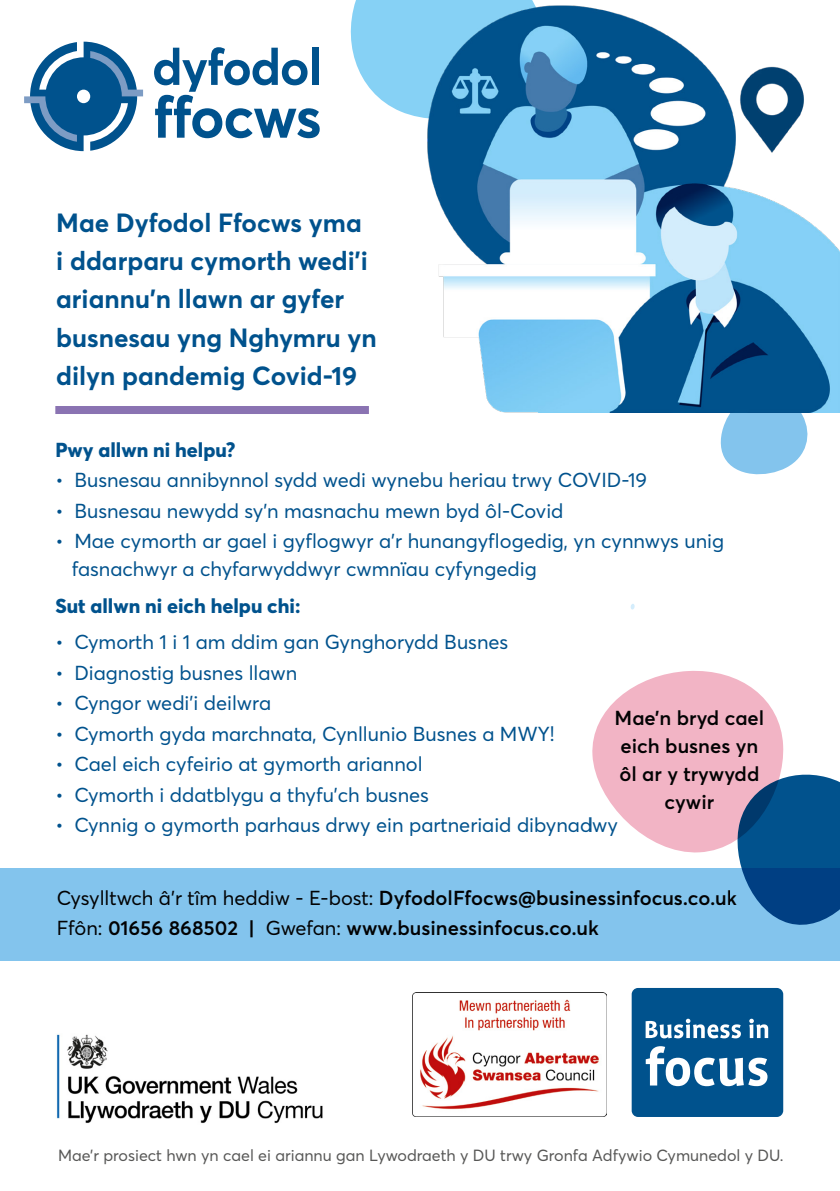
<style>
.page{position:relative;width:840px;height:1191px;background:#fff}
.page>*{position:absolute;margin:0;border:0;box-sizing:border-box;transform-origin:0 0}
.t1{font:700 26px/38px "Averta PE";color:#00528d}
.t2{font:20px/28px "Averta PE";color:#00528d}
.t3{font:600 20px/28px "Averta PE";color:#020203}
.t4{font:800 20px "Averta PE";color:#00528d}
.t5{font:800 20px "Averta PE";color:#01528d}
.t6{font:16px "Averta PE";color:#575756}
.s1{font-weight:400}
.s2{font-weight:700}
</style>
<div class="page">
<svg style="left:350px;top:0;width:19px;height:87px"></svg>
<div style="left:0;top:868px;width:839px;height:92px;background:#83c4ed"></div>
<img style="left:56px;top:1034px;width:267px;height:89px">
<svg style="left:631px;top:988px;width:151px;height:129px;background:#266c9e"></svg>
<svg style="left:630px;top:604px;width:4px;height:5px"></svg>
<svg style="left:24px;top:42px;width:119px;height:109px"></svg>
<svg style="left:154px;top:47px;width:165px;height:91px"></svg>
<svg style="left:713px;top:412px;width:99px;height:63px"></svg>
<div style="left:55px;top:406px;width:314px;height:8px;background:#8a73b2"></div>
<svg style="left:592px;top:670px;width:247px;height:255px"></svg>
<img style="left:369px;top:0;width:470px;height:412px">
<img style="left:412px;top:992px;width:193px;height:124px">
<h1 class="t1" style="left:56px;top:203px;width:322px">Mae Dyfodol Ffocws yma<br>i ddarparu cymorth wedi’i ariannu’n llawn ar gyfer busnesau yng Nghymru yn dilyn pandemig Covid-19</h1>
<p class="t5" style="left:55px;top:435px;width:181px">Pwy allwn ni helpu?</p>
<p class="t2" style="left:55px;top:465px;width:593px">• Busnesau annibynnol sydd wedi wynebu heriau trwy COVID-19</p>
<p class="t2" style="left:55px;top:496px;width:509px">• Busnesau newydd sy’n masnachu mewn byd ôl-Covid</p>
<p class="t2" style="left:72px;top:526px;width:653px;text-indent:-16px">• Mae cymorth ar gael i gyflogwyr a’r hunangyflogedig, yn cynnwys unig fasnachwyr a chyfarwyddwyr cwmnïau cyfyngedig</p>
<p class="t4" style="left:55px;top:591px;width:246px">Sut allwn ni eich helpu chi:</p>
<p class="t2" style="left:55px;top:627px;width:454px">• Cymorth 1 i 1 am ddim gan Gynghorydd Busnes</p>
<p class="t2" style="left:55px;top:658px;width:243px">• Diagnostig busnes llawn</p>
<p class="t2" style="left:55px;top:688px;width:217px">• Cyngor wedi’i deilwra</p>
<p class="t2" style="left:55px;top:719px;width:500px">• Cymorth gyda marchnata, Cynllunio Busnes a MWY!</p>
<p class="t2" style="left:55px;top:749px;width:368px">• Cael eich cyfeirio at gymorth ariannol</p>
<p class="t2" style="left:55px;top:780px;width:375px">• Cymorth i ddatblygu a thyfu’ch busnes</p>
<p class="t2" style="left:55px;top:810px;width:564px">• Cynnig o gymorth parhaus drwy ein partneriaid dibynadwy</p>
<p class="t3" style="left:614px;top:703px;width:151px;text-align:center">Mae’n bryd cael eich busnes yn ôl ar y trywydd cywir</p>
<p class="t3" style="left:57px;top:882px;width:681px;line-height:30px"><span class="s1">Cysylltwch â’r tîm heddiw - E-bost:</span> DyfodolFfocws@businessinfocus.co.uk<br><span class="s1">Ffôn:</span> 01656 868502 <span class="s2">|</span> <span class="s1">Gwefan:</span> www.businessinfocus.co.uk</p>
<p class="t6" style="left:58px;top:1144px;width:726px">Mae’r prosiect hwn yn cael ei ariannu gan Lywodraeth y DU trwy Gronfa Adfywio Cymunedol y DU.</p>
</div>
